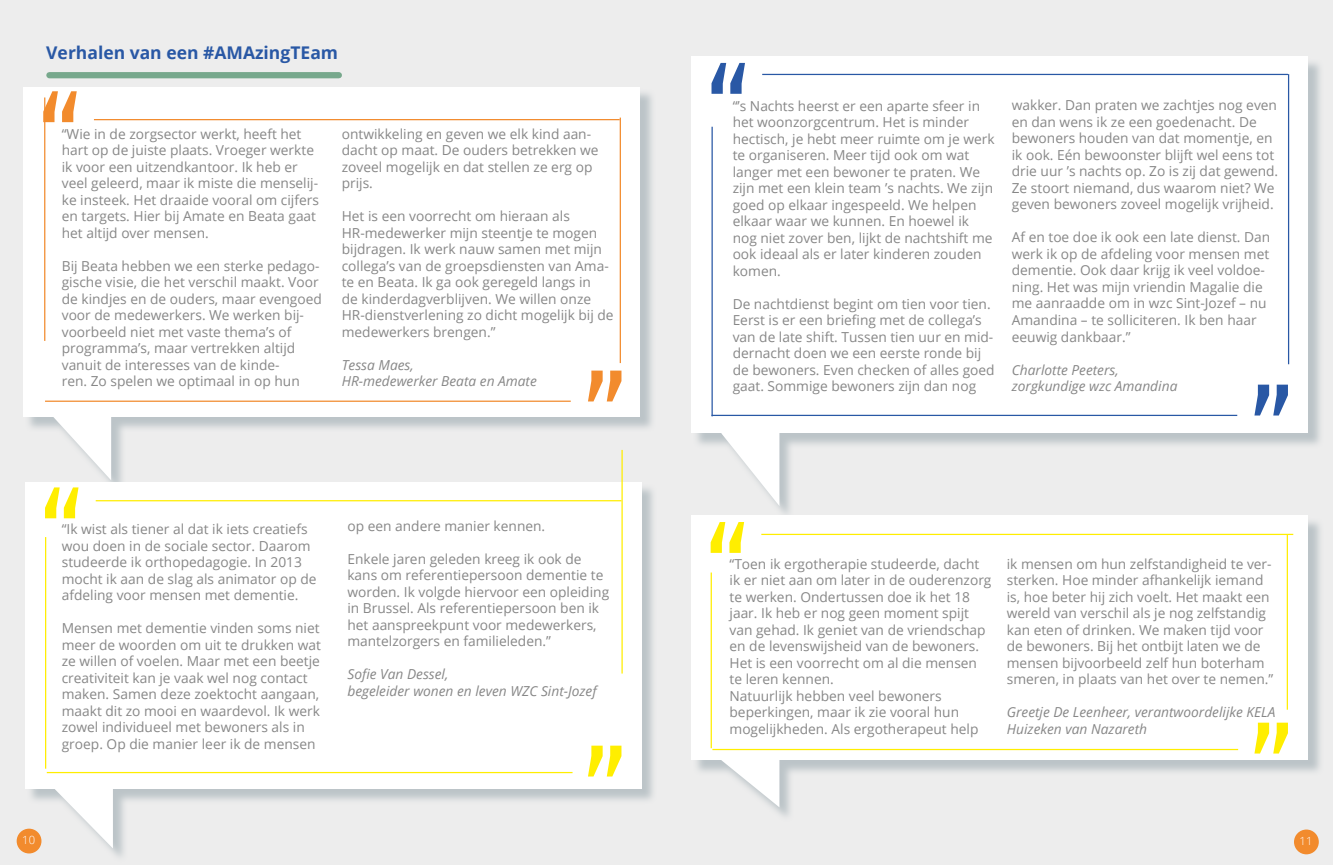
<style>
.page{position:relative;width:1333px;height:865px;background:#fff}
.page>*{position:absolute;margin:0;border:0;box-sizing:border-box;transform-origin:0 0}
.t1{font:700 17.5px "Open Sans";color:#2958a5}
.t2{font:13.75px/16.5px "Open Sans";color:#878787}
.t3{font:italic 13.75px/16.5px "Open Sans";color:#878787}
.t4{font:300 11.25px "Open Sans";color:#fff}
</style>
<div class="page">
<div style="left:0;top:0;width:1332px;height:865px;background:#ededed"></div>
<div style="left:25px;top:88px;width:630px;height:407px;background:#acb7bc;opacity:.75"></div>
<div style="left:23px;top:87px;width:617px;height:329px;background:#fff"></div>
<svg style="left:53px;top:416px;width:58px;height:64px"></svg>
<svg style="left:43px;top:91px;width:34px;height:31px"></svg>
<hr style="left:94px;top:119px;width:525px;height:1px;background:#f28b2d">
<hr style="left:619px;top:118px;width:2px;height:245px;background:#f28b2d">
<svg style="left:588px;top:370px;width:33px;height:31px"></svg>
<hr style="left:44px;top:97px;width:1px;height:244px;background:#f28b2d">
<hr style="left:45px;top:400px;width:525px;height:2px;background:#f28b2d">
<div style="left:26px;top:483px;width:631px;height:380px;background:#acb7bc;opacity:.75"></div>
<div style="left:25px;top:482px;width:616px;height:307px;background:#fff"></div>
<svg style="left:55px;top:771px;width:58px;height:77px"></svg>
<svg style="left:45px;top:487px;width:33px;height:31px"></svg>
<hr style="left:96px;top:500px;width:525px;height:1px;background:#fe0">
<hr style="left:621px;top:450px;width:1px;height:223px;background:#fe0">
<hr style="left:47px;top:772px;width:525px;height:1px;background:#fe0">
<svg style="left:588px;top:745px;width:33px;height:31px"></svg>
<hr style="left:45px;top:537px;width:1px;height:231px;background:#fe0">
<div style="left:692px;top:58px;width:631px;height:463px;background:#acb7bc;opacity:.75"></div>
<div style="left:691px;top:57px;width:616px;height:376px;background:#fff"></div>
<svg style="left:721px;top:414px;width:58px;height:92px"></svg>
<div style="left:49px;top:72px;width:290px;height:6px;background:#77a88c"></div>
<svg style="left:711px;top:63px;width:34px;height:31px"></svg>
<hr style="left:762px;top:74px;width:525px;height:1px;background:#2958a5">
<hr style="left:1287px;top:74px;width:2px;height:290px;background:#2958a5">
<svg style="left:1254px;top:384px;width:33px;height:31px"></svg>
<hr style="left:711px;top:127px;width:1px;height:289px;background:#2958a5">
<hr style="left:711px;top:415px;width:526px;height:1px;background:#2958a5">
<div style="left:692px;top:517px;width:631px;height:305px;background:#acb7bc;opacity:.75"></div>
<div style="left:691px;top:516px;width:616px;height:244px;background:#fff"></div>
<svg style="left:721px;top:748px;width:58px;height:59px"></svg>
<svg style="left:710px;top:522px;width:34px;height:31px"></svg>
<hr style="left:761px;top:534px;width:532px;height:1px;background:#fe0">
<hr style="left:712px;top:749px;width:526px;height:1px;background:#fe0">
<svg style="left:1254px;top:722px;width:33px;height:31px"></svg>
<hr style="left:710px;top:572px;width:2px;height:176px;background:#fe0">
<hr style="left:1286px;top:534px;width:1px;height:175px;background:#fe0">
<div style="left:1293px;top:829px;width:25px;height:25px;background:#f28b2d;border-radius:50%"></div>
<div style="left:17px;top:828px;width:24px;height:25px;background:#f28b2d;border-radius:50%"></div>
<p class="t1" style="left:46px;top:40px;width:293px">Verhalen van een #AMAzingTEam</p>
<p class="t2" style="left:62px;top:125px;width:259px">“Wie in de zorgsector werkt, heeft het hart op de juiste plaats. Vroeger werkte ik voor een uitzendkantoor. Ik heb er veel geleerd, maar ik miste die menselij&shy;ke insteek. Het draaide vooral om cijfers en targets. Hier bij Amate en Beata gaat het altijd over mensen.</p>
<p class="t2" style="left:62px;top:257px;width:262px">Bij Beata hebben we een sterke pedago&shy;gische visie, die het verschil maakt. Voor de kindjes en de ouders, maar evengoed voor de medewerkers. We werken bij&shy;voorbeeld niet met vaste thema’s of programma’s, maar vertrekken altijd vanuit de interesses van de kinde-<br>ren. Zo spelen we optimaal in op hun</p>
<p class="t2" style="left:342px;top:125px;width:258px">ontwikkeling en geven we elk kind aan&shy;dacht op maat. De ouders betrekken we zoveel mogelijk en dat stellen ze erg op prijs.</p>
<p class="t2" style="left:342px;top:207px;width:273px">Het is een voorrecht om hieraan als HR-medewerker mijn steentje te mogen bijdragen. Ik werk nauw samen met mijn collega’s van de groepsdiensten van Ama&shy;te en Beata. Ik ga ook geregeld langs in<br>de kinderdagverblijven. We willen onze HR-dienstverlening zo dicht mogelijk bij de medewerkers brengen.”</p>
<p class="t3" style="left:342px;top:356px;width:196px">Tessa Maes,<br>HR-medewerker Beata en Amate</p>
<p class="t2" style="left:62px;top:520px;width:256px">“Ik wist als tiener al dat ik iets creatiefs wou doen in de sociale sector. Daarom studeerde ik orthopedagogie. In 2013 mocht ik aan de slag als animator op de afdeling voor mensen met dementie.</p>
<p class="t2" style="left:62px;top:619px;width:261px">Mensen met dementie vinden soms niet meer de woorden om uit te drukken wat ze willen of voelen. Maar met een beetje creativiteit kan je vaak wel nog contact maken. Samen deze zoektocht aangaan, maakt dit zo mooi en waardevol. Ik werk zowel individueel met bewoners als in groep. Op die manier leer ik de mensen</p>
<p class="t2" style="left:347px;top:517px;width:199px">op een andere manier kennen.</p>
<p class="t2" style="left:347px;top:550px;width:263px">Enkele jaren geleden kreeg ik ook de kans om referentiepersoon dementie te worden. Ik volgde hiervoor een opleiding in Brussel. Als referentiepersoon ben ik het aanspreekpunt voor medewerkers, mantelzorgers en familieleden.”</p>
<p class="t3" style="left:347px;top:665px;width:251px">Sofie Van Dessel,<br>begeleider wonen en leven WZC Sint-Jozef</p>
<p class="t2" style="left:732px;top:97px;width:263px">“’s Nachts heerst er een aparte sfeer in het woonzorgcentrum. Het is minder hectisch, je hebt meer ruimte om je werk te organiseren. Meer tijd ook om wat langer met een bewoner te praten. We zijn met een klein team ’s nachts. We zijn goed op elkaar ingespeeld. We helpen elkaar waar we kunnen. En hoewel ik nog niet zover ben, lijkt de nachtshift me ook ideaal als er later kinderen zouden komen.</p>
<p class="t2" style="left:732px;top:295px;width:263px">De nachtdienst begint om tien voor tien.<br>Eerst is er een briefing met de collega’s van de late shift. Tussen tien uur en mid&shy;dernacht doen we een eerste ronde bij de bewoners. Even checken of alles goed gaat. Sommige bewoners zijn dan nog</p>
<p class="t2" style="left:1011px;top:97px;width:268px">wakker. Dan praten we zachtjes nog even en dan wens ik ze een goedenacht. De bewoners houden van dat momentje, en ik ook. Eén bewoonster blijft wel eens tot drie uur ’s nachts op. Zo is zij dat gewend.<br>Ze stoort niemand, dus waarom niet? We geven bewoners zoveel mogelijk vrijheid.</p>
<p class="t2" style="left:1011px;top:229px;width:260px">Af en toe doe ik ook een late dienst. Dan werk ik op de afdeling voor mensen met dementie. Ook daar krijg ik veel voldoe&shy;ning. Het was mijn vriendin Magalie die me aanraadde om in wzc Sint-Jozef – nu Amandina – te solliciteren. Ik ben haar eeuwig dankbaar.”</p>
<p class="t3" style="left:1011px;top:361px;width:167px">Charlotte Peeters, zorgkundige wzc Amandina</p>
<p class="t2" style="left:729px;top:555px;width:263px">“Toen ik ergotherapie studeerde, dacht ik er niet aan om later in de ouderenzorg te werken. Ondertussen doe ik het 18 jaar. Ik heb er nog geen moment spijt van gehad. Ik geniet van de vriendschap en de levenswijsheid van de bewoners.<br>Het is een voorrecht om al die mensen te leren kennen.<br>Natuurlijk hebben veel bewoners beperkingen, maar ik zie vooral hun mogelijkheden. Als ergotherapeut help</p>
<p class="t2" style="left:1006px;top:555px;width:268px">ik mensen om hun zelfstandigheid te ver&shy;sterken. Hoe minder afhankelijk iemand is, hoe beter hij zich voelt. Het maakt een wereld van verschil als je nog zelfstandig kan eten of drinken. We maken tijd voor de bewoners. Bij het ontbijt laten we de mensen bijvoorbeeld zelf hun boterham smeren, in plaats van het over te nemen.”</p>
<p class="t3" style="left:1006px;top:703px;width:270px">Greetje De Leenheer, verantwoordelijke KELA<br>Huizeken van Nazareth</p>
<p class="t4" style="left:20px;top:832px;width:14px">10</p>
<p class="t4" style="left:22px;top:832px;width:14px">10</p>
<p class="t4" style="left:1299px;top:833px;width:14px">11</p>
</div>
